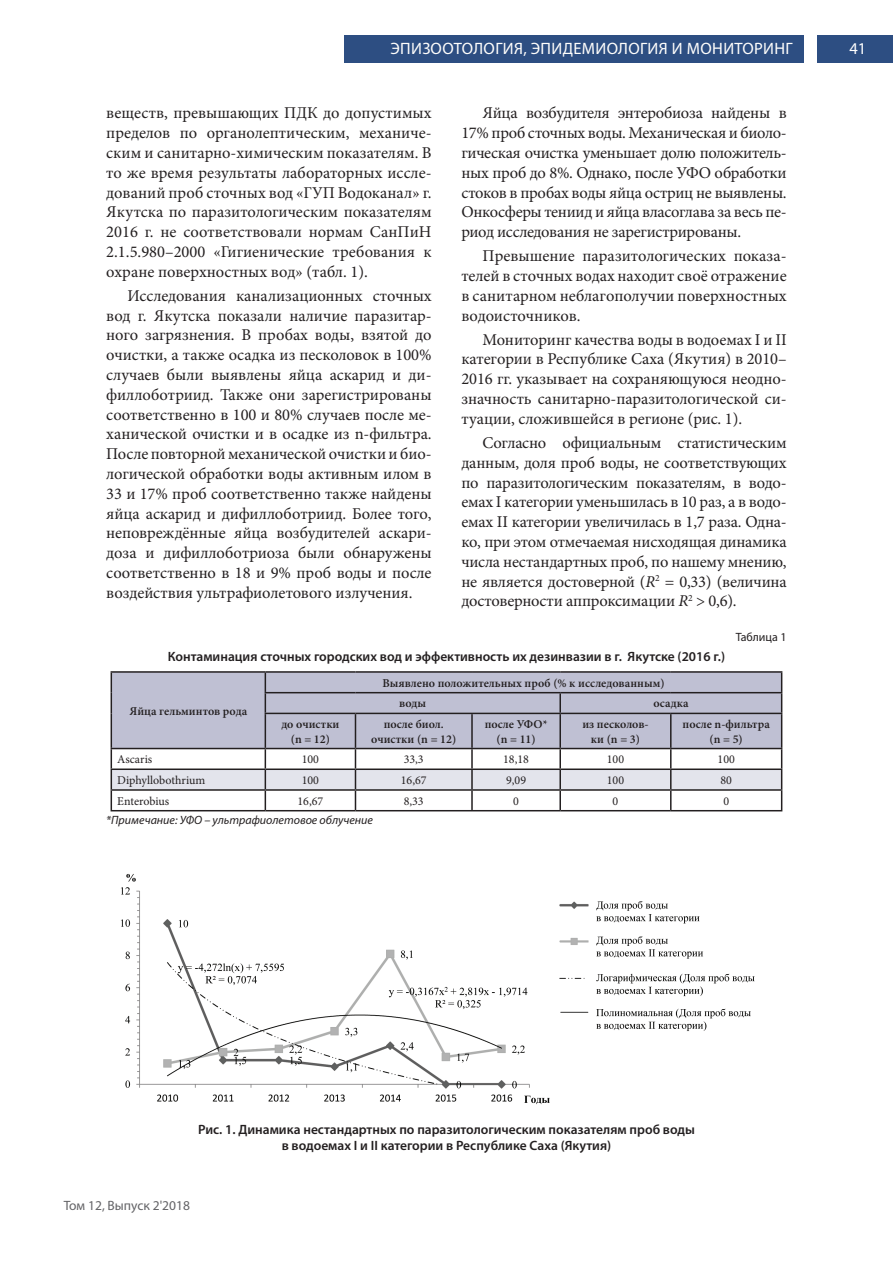
<style>
.page{position:relative;width:893px;height:1263px;background:#fff}
.page>*{position:absolute;margin:0;border:0;box-sizing:border-box;transform-origin:0 0}
.t1{font:16.5px/19.8px "Minion Pro";letter-spacing:-.005em;color:#231f20;text-align:justify}
.t2{font:16.5px "Myriad Pro";letter-spacing:.02em;color:#fffefc}
.t3{font:16.5px "Myriad Pro";color:#fff}
.t4{font:600 13.5px/16.2px "Myriad Pro";color:#231f20;text-align:center}
.t5{font:13.5px "Myriad Pro";color:#636366}
.t6{font:600 12px/14.4px "Minion Pro";color:#231f20;text-align:center}
.t7{font:12px "Minion Pro";color:#231f20}
.t8{font:italic 12px "Myriad Pro";color:#231f20}
.t9{font:12px "Myriad Pro";color:#231f20}
.s1{font-style:italic}
</style>
<div class="page">
<div style="left:817px;top:36px;width:76px;height:27px;background:#2d4e82"></div>
<div style="left:344px;top:36px;width:459px;height:27px;background:#2d4e82"></div>
<div style="left:112px;top:673px;width:669px;height:75px;background:#bfc0d3"></div>
<hr style="left:111px;top:671px;width:154px;height:2px;background:#231f20">
<hr style="left:265px;top:671px;width:90px;height:2px;background:#231f20">
<hr style="left:355px;top:671px;width:117px;height:2px;background:#231f20">
<hr style="left:472px;top:671px;width:88px;height:2px;background:#231f20">
<hr style="left:560px;top:671px;width:111px;height:2px;background:#231f20">
<hr style="left:671px;top:671px;width:111px;height:2px;background:#231f20">
<svg style="left:111px;top:673px;width:1px;height:40px"></svg>
<hr style="left:265px;top:692px;width:90px;height:1px;background:#231f20">
<svg style="left:265px;top:673px;width:1px;height:40px"></svg>
<hr style="left:355px;top:692px;width:117px;height:1px;background:#231f20">
<hr style="left:472px;top:692px;width:88px;height:1px;background:#231f20">
<hr style="left:560px;top:692px;width:111px;height:1px;background:#231f20">
<hr style="left:559px;top:693px;width:2px;height:20px;background:#231f20">
<hr style="left:671px;top:692px;width:111px;height:1px;background:#231f20">
<svg style="left:781px;top:673px;width:1px;height:40px"></svg>
<hr style="left:111px;top:713px;width:1px;height:35px;background:#231f20">
<hr style="left:265px;top:713px;width:90px;height:1px;background:#231f20">
<hr style="left:265px;top:714px;width:1px;height:34px;background:#231f20">
<hr style="left:355px;top:713px;width:117px;height:1px;background:#231f20">
<hr style="left:355px;top:714px;width:1px;height:34px;background:#231f20">
<hr style="left:472px;top:713px;width:88px;height:1px;background:#231f20">
<hr style="left:471px;top:714px;width:2px;height:34px;background:#231f20">
<hr style="left:560px;top:713px;width:111px;height:1px;background:#231f20">
<hr style="left:559px;top:714px;width:2px;height:34px;background:#231f20">
<hr style="left:671px;top:713px;width:111px;height:1px;background:#231f20">
<hr style="left:670px;top:714px;width:1px;height:34px;background:#231f20">
<hr style="left:781px;top:714px;width:1px;height:34px;background:#231f20">
<svg style="left:111px;top:748px;width:671px;height:62px"></svg>
<hr style="left:111px;top:810px;width:154px;height:1px;background:#231f20">
<hr style="left:265px;top:810px;width:90px;height:1px;background:#231f20">
<hr style="left:355px;top:810px;width:117px;height:1px;background:#231f20">
<hr style="left:472px;top:810px;width:88px;height:1px;background:#231f20">
<hr style="left:560px;top:810px;width:111px;height:1px;background:#231f20">
<hr style="left:671px;top:810px;width:111px;height:1px;background:#231f20">
<img style="left:121px;top:873px;width:634px;height:232px">
<p class="t2" style="left:391px;top:39px;width:404px">ЭПИЗООТОЛОГИЯ, ЭПИДЕМИОЛОГИЯ И МОНИТОРИНГ</p>
<p class="t1" style="left:106px;top:103px;width:327px">веществ, превышающих ПДК до допустимых пределов по органолептическим, механиче&shy;ским и санитарно-химическим показателям. В то же время результаты лабораторных иссле&shy;дований проб сточных вод «ГУП Водоканал» г.<br>Якутска по паразитологическим показателям 2016 г. не соответствовали нормам СанПиН 2.1.5.980–2000 «Гигиенические требования к охране поверхностных вод» (табл. 1).</p>
<p class="t1" style="left:106px;top:286px;width:327px;text-indent:21px">Исследования канализационных сточных вод г. Якутска показали наличие паразитар&shy;ного загрязнения. В пробах воды, взятой до очистки, а также осадка из песколовок в 100% случаев были выявлены яйца аскарид и ди&shy;филлоботриид. Также они зарегистрированы соответственно в 100 и 80% случаев после ме&shy;ханической очистки и в осадке из n-фильтра.<br>После повторной механической очистки и био&shy;логической обработки воды активным илом в 33 и 17% проб соответственно также найдены яйца аскарид и дифиллоботриид. Более того, неповреждённые яйца возбудителей аскари&shy;доза и дифиллоботриоза были обнаружены соответственно в 18 и 9% проб воды и после воздействия ультрафиолетового излучения.</p>
<p class="t1" style="left:461px;top:103px;width:327px;text-indent:21px">Яйца возбудителя энтеробиоза найдены в 17% проб сточных воды. Механическая и биоло&shy;гическая очистка уменьшает долю положитель&shy;ных проб до 8%. Однако, после УФО обработки стоков в пробах воды яйца остриц не выявлены.<br>Онкосферы тениид и яйца власоглава за весь пе&shy;риод исследования не зарегистрированы.</p>
<p class="t1" style="left:461px;top:246px;width:327px;text-indent:21px">Превышение паразитологических показа&shy;телей в сточных водах находит своё отражение в санитарном неблагополучии поверхностных водоисточников.</p>
<p class="t1" style="left:461px;top:330px;width:327px;text-indent:21px">Мониторинг качества воды в водоемах I и II категории в Республике Саха (Якутия) в 2010– 2016 гг. указывает на сохраняющуюся неодно&shy;значность санитарно-паразитологической си&shy;туации, сложившейся в регионе (рис. 1).</p>
<p class="t1" style="left:461px;top:433px;width:327px;text-indent:21px">Согласно официальным статистическим данным, доля проб воды, не соответствующих по паразитологическим показателям, в водо&shy;емах I категории уменьшилась в 10 раз, а в водо&shy;емах II категории увеличилась в 1,7 раза. Одна&shy;ко, при этом отмечаемая нисходящая динамика числа нестандартных проб, по нашему мнению, не является достоверной (<span class="s1">R</span><sup>2</sup> = 0,33) (величина достоверности аппроксимации <span class="s1">R</span><sup>2</sup> &gt; 0,6).</p>
<p class="t9" style="left:736px;top:629px;width:52px">Таблица 1</p>
<p class="t4" style="left:168px;top:648px;width:559px">Контаминация сточных городских вод и эффективность их дезинвазии в г. Якутске (2016 г.)</p>
<p class="t6" style="left:129px;top:703px;width:119px">Яйца гельминтов рода</p>
<p class="t6" style="left:399px;top:672px;width:267px;line-height:20.7px;text-align:left;text-indent:-17px">Выявлено положительных проб (% к исследованным) воды</p>
<p class="t6" style="left:653px;top:696px;width:37px">осадка</p>
<p class="t6" style="left:281px;top:717px;width:60px">до очистки (n = 12)</p>
<p class="t6" style="left:371px;top:717px;width:87px">после биол. очистки (n = 12)</p>
<p class="t6" style="left:485px;top:717px;width:64px">после УФО* (n = 11)</p>
<p class="t6" style="left:582px;top:717px;width:68px">из песколов&shy;ки (n = 3)</p>
<p class="t6" style="left:683px;top:717px;width:89px">после n-фильтра (n = 5)</p>
<p class="t7" style="left:117px;top:751px;width:36px">Ascaris</p>
<p class="t7" style="left:302px;top:751px;width:19px">100</p>
<p class="t7" style="left:404px;top:751px;width:22px">33,3</p>
<p class="t7" style="left:503px;top:751px;width:27px">18,18</p>
<p class="t7" style="left:607px;top:751px;width:19px">100</p>
<p class="t7" style="left:718px;top:751px;width:19px">100</p>
<p class="t7" style="left:117px;top:772px;width:90px">Diphyllobothrium</p>
<p class="t7" style="left:302px;top:772px;width:19px">100</p>
<p class="t7" style="left:401px;top:772px;width:27px">16,67</p>
<p class="t7" style="left:506px;top:772px;width:22px">9,09</p>
<p class="t7" style="left:607px;top:772px;width:19px">100</p>
<p class="t7" style="left:720px;top:772px;width:13px">80</p>
<p class="t7" style="left:117px;top:793px;width:53px">Enterobius</p>
<p class="t7" style="left:297px;top:793px;width:27px">16,67</p>
<p class="t7" style="left:404px;top:793px;width:22px">8,33</p>
<p class="t7" style="left:513px;top:793px;width:7px">0</p>
<p class="t7" style="left:613px;top:793px;width:7px">0</p>
<p class="t7" style="left:723px;top:793px;width:7px">0</p>
<p class="t8" style="left:106px;top:813px;width:268px">*Примечание: УФО – ультрафиолетовое облучение</p>
<p class="t3" style="left:849px;top:39px;width:18px">41</p>
<p class="t4" style="left:198px;top:1121px;width:498px">Рис. 1. Динамика нестандартных по паразитологическим показателям проб воды в водоемах I и II категории в Республике Саха (Якутия)</p>
<p class="t5" style="left:64px;top:1197px;width:128px">Том 12, Выпуск 2'2018</p>
</div>
